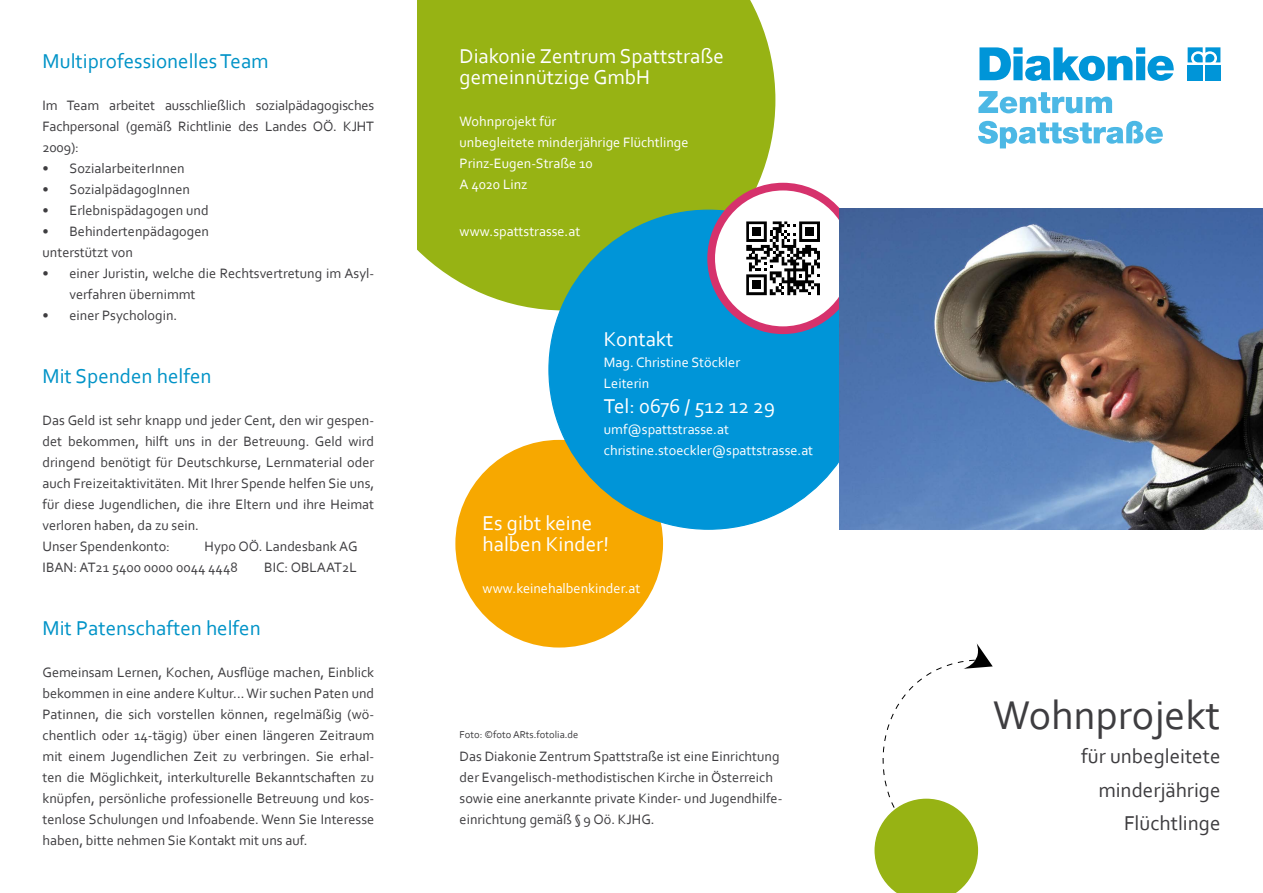
<style>
.page{position:relative;width:1263px;height:893px;background:#fff}
.page>*{position:absolute;margin:0;border:0;box-sizing:border-box;transform-origin:0 0}
.t1{font:42px "Corbel";color:#3e3d40}
.t2{font:21px/21px "Corbel";color:#fff}
.t3{font:21px "Corbel";color:#0093c7}
.t4{font:21px/33.8px "Corbel";color:#3e3d40;text-align:right}
.t5{font:14.25px/21px "Corbel";color:#3e3d40}
.t6{font:14.25px/21px "Corbel";color:#fff}
.t7{font:10.5px "Corbel";color:#3e3d40}
</style>
<div class="page">
<div style="left:457px;top:442px;width:204px;height:204px;background:#f7a800;border-radius:50%"></div>
<div style="left:417px;top:0;width:358px;height:310px;background:#97b314"></div>
<div style="left:549px;top:210px;width:319px;height:319px;background:#0095d8;border-radius:50%"></div>
<div style="left:711px;top:187px;width:144px;height:143px;background:#fff;border-radius:50%"></div>
<div style="left:707px;top:183px;width:152px;height:151px;border:8px solid #d6326c;border-radius:50%"></div>
<svg style="left:746px;top:221px;width:74px;height:74px"></svg>
<svg style="left:874px;top:643px;width:119px;height:250px"></svg>
<svg style="left:978px;top:91px;width:134px;height:22px"></svg>
<svg style="left:978px;top:121px;width:185px;height:27px"></svg>
<svg style="left:979px;top:47px;width:195px;height:34px"></svg>
<svg style="left:1187px;top:47px;width:33px;height:15px"></svg>
<div style="left:1187px;top:65px;width:16px;height:15px;background:#0095d8"></div>
<div style="left:1205px;top:65px;width:15px;height:15px;background:#0095d8"></div>
<img style="left:840px;top:208px;width:423px;height:321px">
<h2 class="t3" style="left:43px;top:48px;width:228px">Multiprofessionelles Team</h2>
<p class="t5" style="left:43px;top:94px;width:333px;text-align:justify">Im Team arbeitet ausschließlich sozialpädagogisches Fachpersonal (gemäß Richtlinie des Landes OÖ. KJHT 2009):</p>
<p class="t5" style="left:43px;top:157px;width:144px">• SozialarbeiterInnen</p>
<p class="t5" style="left:43px;top:178px;width:149px">• SozialpädagogInnen</p>
<p class="t5" style="left:43px;top:199px;width:168px">• Erlebnispädagogen und</p>
<p class="t5" style="left:43px;top:220px;width:168px">• Behindertenpädagogen unterstützt von</p>
<p class="t5" style="left:70px;top:262px;width:306px;text-indent:-27px">• einer Juristin, welche die Rechtsvertretung im Asyl&shy;verfahren übernimmt</p>
<p class="t5" style="left:43px;top:304px;width:136px">• einer Psychologin.</p>
<h2 class="t3" style="left:43px;top:363px;width:171px">Mit Spenden helfen</h2>
<p class="t5" style="left:43px;top:409px;width:333px">Das Geld ist sehr knapp und jeder Cent, den wir gespen&shy;det bekommen, hilft uns in der Betreuung. Geld wird dringend benötigt für Deutschkurse, Lernmaterial oder auch Freizeitaktivitäten. Mit Ihrer Spende helfen Sie uns, für diese Jugendlichen, die ihre Eltern und ihre Heimat verloren haben, da zu sein.<br>Unser Spendenkonto:</p>
<p class="t5" style="left:43px;top:535px;width:317px;text-indent:162px">Hypo OÖ. Landesbank AG<br>IBAN: AT21 5400 0000 0044 4448</p>
<p class="t5" style="left:264px;top:556px;width:94px">BIC: OBLAAT2L</p>
<h2 class="t3" style="left:43px;top:615px;width:220px">Mit Patenschaften helfen</h2>
<p class="t5" style="left:43px;top:661px;width:333px;text-align:justify">Gemeinsam Lernen, Kochen, Ausflüge machen, Einblick bekommen in eine andere Kultur... Wir suchen Paten und Patinnen, die sich vorstellen können, regelmäßig (wö&shy;chentlich oder 14-tägig) über einen längeren Zeitraum mit einem Jugendlichen Zeit zu verbringen. Sie erhal&shy;ten die Möglichkeit, interkulturelle Bekanntschaften zu knüpfen, persönliche professionelle Betreuung und kos&shy;tenlose Schulungen und Infoabende. Wenn Sie Interesse haben, bitte nehmen Sie Kontakt mit uns auf.</p>
<h2 class="t2" style="left:460px;top:45px;width:266px">Diakonie Zentrum Spattstraße gemeinnützige GmbH</h2>
<p class="t6" style="left:460px;top:110px;width:230px">Wohnprojekt für<br>unbegleitete minderjährige Flüchtlinge<br>Prinz-Eugen-Straße 10<br>A 4020 Linz</p>
<p class="t6" style="left:460px;top:220px;width:122px">www.spattstrasse.at</p>
<h2 class="t2" style="left:604px;top:328px;width:71px">Kontakt</h2>
<p class="t6" style="left:604px;top:351px;width:138px">Mag. Christine Stöckler<br>Leiterin</p>
<h2 class="t2" style="left:604px;top:395px;width:173px">Tel: 0676 / 512 12 29</h2>
<p class="t6" style="left:604px;top:418px;width:211px">umf@spattstrasse.at christine.stoeckler@spattstrasse.at</p>
<h2 class="t2" style="left:483px;top:512px;width:128px">Es gibt keine halben Kinder!</h2>
<p class="t6" style="left:483px;top:577px;width:159px">www.keinehalbenkinder.at</p>
<p class="t7" style="left:460px;top:727px;width:120px">Foto: ©foto ARts.fotolia.de</p>
<p class="t5" style="left:460px;top:745px;width:324px">Das Diakonie Zentrum Spattstraße ist eine Einrichtung der Evangelisch-methodistischen Kirche in Österreich sowie eine anerkannte private Kinder- und Jugendhilfe&shy;einrichtung gemäß § 9 Oö. KJHG.</p>
<h1 class="t1" style="left:993px;top:689px;width:229px">Wohnprojekt</h1>
<h2 class="t4" style="left:1081px;top:738px;width:141px">für unbegleitete minderjährige<br>Flüchtlinge</h2>
</div>
